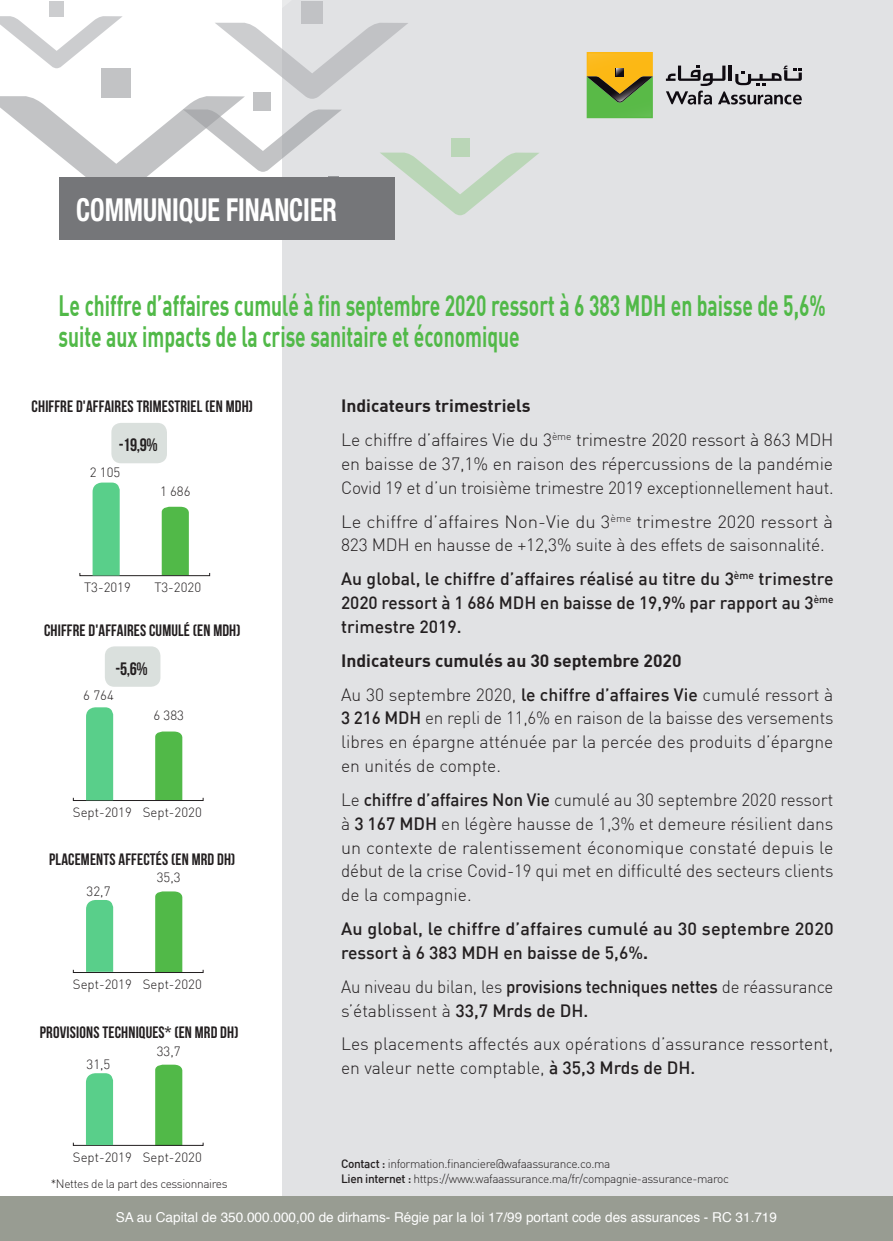
<style>
.page{position:relative;width:893px;height:1241px;background:#fff}
.page>*{position:absolute;margin:0;border:0;box-sizing:border-box;transform-origin:0 0}
.Title{font:700 condensed 31.68px "Helvetica Neue";color:#fff;scale:.82 1}
.Title-2{font:700 28.88px/31.5px "DIN";color:#51b948;scale:.67 1}
.t1{font:700 18.03px "Bebas Neue";color:#231f20}
.t2{font:300 17.5px/23.8px "DIN";letter-spacing:-.005em;color:#231f20;text-align:justify}
.t3{font:500 17.5px/23.8px "DIN";color:#231f20;text-align:justify}
.t4{font:300 17.5px/23.8px "DIN";letter-spacing:-.005em;color:#231f20;scale:1.06 1}
.t5{font:700 17.5px "DIN";color:#231f20}
.t6{font:700 16.45px "Bebas Neue";letter-spacing:.01em;color:#231f20}
.t7{font:13.47px "Helvetica";color:#fff}
.t8{font:300 13.3px "DIN";color:#231f20}
.t9{font:300 11.9px "DIN";letter-spacing:-.03em;color:#231f20}
.s1{font-weight:500}
.s2{font-weight:700}
</style>
<div class="page">
<div style="left:283px;top:0;width:610px;height:1197px;background:#e1e2e4"></div>
<svg style="left:666px;top:66px;width:136px;height:39px"></svg>
<svg style="left:587px;top:52px;width:66px;height:66px"></svg>
<svg style="left:0;top:0;width:539px;height:224px"></svg>
<div style="left:329px;top:176px;width:10px;height:11px;background:#97999c"></div>
<div style="left:0;top:1196px;width:893px;height:44px;background:#989c92"></div>
<div style="left:60px;top:177px;width:335px;height:63px;background:#757679"></div>
<div style="left:162px;top:506px;width:27px;height:66px;background:#51b948"></div>
<div style="left:79px;top:572px;width:131px;height:4px;border:1px solid #231f20"></div>
<div style="left:111px;top:423px;width:56px;height:40px;background:#dae0dd;border-radius:10px"></div>
<div style="left:93px;top:482px;width:27px;height:93px;background:#59cf8a"></div>
<div style="left:155px;top:731px;width:27px;height:66px;background:#51b948"></div>
<div style="left:105px;top:646px;width:55px;height:40px;background:#dae0dd;border-radius:10px"></div>
<div style="left:86px;top:707px;width:27px;height:93px;background:#59cf8a"></div>
<div style="left:155px;top:891px;width:27px;height:78px;background:#51b948"></div>
<div style="left:86px;top:900px;width:27px;height:71px;background:#59cf8a"></div>
<div style="left:155px;top:1064px;width:27px;height:77px;background:#51b948"></div>
<div style="left:86px;top:1073px;width:27px;height:71px;background:#59cf8a"></div>
<p class="Title" style="left:76px;top:190px;width:320px">COMMUNIQUE FINANCIER</p>
<p class="Title-2" style="left:59px;top:288px;width:1147px">Le chiffre d’affaires cumulé à fin septembre 2020 ressort à 6 383 MDH en baisse de 5,6% suite aux impacts de la crise sanitaire et économique</p>
<p class="t6" style="left:32px;top:397px;width:223px">CHIFFRE D'AFFAIRES TRIMESTRIEL (EN MDH)</p>
<p class="t1" style="left:119px;top:435px;width:40px">-19,9%</p>
<p class="t8" style="left:90px;top:464px;width:32px">2 105</p>
<p class="t8" style="left:160px;top:483px;width:32px">1 686</p>
<p class="t8" style="left:84px;top:579px;width:48px">T3-2019</p>
<p class="t8" style="left:154px;top:579px;width:48px">T3-2020</p>
<p class="t6" style="left:44px;top:621px;width:198px">CHIFFRE D'AFFAIRES CUMULÉ (EN MDH)</p>
<p class="t1" style="left:116px;top:658px;width:34px">-5,6%</p>
<p class="t8" style="left:83px;top:687px;width:32px">6 764</p>
<p class="t8" style="left:153px;top:706px;width:32px">6 383</p>
<p class="t8" style="left:73px;top:804px;width:60px">Sept-2019</p>
<p class="t8" style="left:143px;top:804px;width:60px">Sept-2020</p>
<p class="t6" style="left:49px;top:849px;width:188px">PLACEMENTS AFFECTÉS (EN MRD DH)</p>
<p class="t8" style="left:87px;top:882px;width:25px">32,7</p>
<p class="t8" style="left:157px;top:869px;width:25px">35,3</p>
<p class="t8" style="left:73px;top:976px;width:60px">Sept-2019</p>
<p class="t8" style="left:143px;top:976px;width:60px">Sept-2020</p>
<p class="t6" style="left:40px;top:1022px;width:200px">PROVISIONS TECHNIQUES* (EN MRD DH)</p>
<p class="t8" style="left:87px;top:1056px;width:25px">31,5</p>
<p class="t8" style="left:157px;top:1042px;width:25px">33,7</p>
<p class="t8" style="left:73px;top:1148px;width:60px">Sept-2019</p>
<p class="t8" style="left:143px;top:1148px;width:60px">Sept-2020</p>
<p class="t9" style="left:51px;top:1176px;width:178px">*Nettes de la part des cessionnaires</p>
<p class="t5" style="left:341px;top:394px;width:191px">Indicateurs trimestriels</p>
<p class="t2" style="left:341px;top:427px;width:494px">Le chiffre d’affaires Vie du 3<sup>ème</sup> trimestre 2020 ressort à 863 MDH en baisse de 37,1% en raison des répercussions de la pandémie Covid 19 et d’un troisième trimestre 2019 exceptionnellement haut.</p>
<p class="t4" style="left:341px;top:509px;width:466px">Le chiffre d’affaires Non-Vie du 3<sup>ème</sup> trimestre 2020 ressort à<br>823 MDH en hausse de +12,3% suite à des effets de saisonnalité.</p>
<p class="t3" style="left:341px;top:566px;width:494px">Au global, le chiffre d’affaires réalisé au titre du 3<sup>ème</sup> trimestre 2020 ressort à 1 686 MDH en baisse de 19,9% par rapport au 3<sup>ème </sup>trimestre 2019.</p>
<p class="t5" style="left:341px;top:649px;width:342px">Indicateurs cumulés au 30 septembre 2020</p>
<p class="t2" style="left:341px;top:682px;width:494px">Au 30 septembre 2020, <span class="s1">le chiffre d’affaires Vie</span> cumulé ressort à <span class="s1">3 216 MDH</span> en repli de 11,6% en raison de la baisse des versements libres en épargne atténuée par la percée des produits d’épargne en unités de compte.</p>
<p class="t2" style="left:341px;top:787px;width:494px">Le <span class="s1">chiffre d’affaires Non Vie</span> cumulé au 30 septembre 2020 ressort à <span class="s1">3 167 MDH</span> en légère hausse de 1,3% et demeure résilient dans un contexte de ralentissement économique constaté depuis le début de la crise Covid-19 qui met en difficulté des secteurs clients de la compagnie.</p>
<p class="t3" style="left:341px;top:916px;width:494px">Au global, le chiffre d’affaires cumulé au 30 septembre 2020 ressort à 6 383 MDH en baisse de 5,6%<span class="s2">.</span></p>
<p class="t2" style="left:341px;top:974px;width:494px">Au niveau du bilan, les <span class="s1">provisions techniques nettes</span> de réassurance s’établissent à <span class="s1">33,7 Mrds de DH.</span></p>
<p class="t2" style="left:341px;top:1031px;width:494px">Les placements affectés aux opérations d’assurance ressortent, en valeur nette comptable, <span class="s1">à 35,3 Mrds de DH.</span></p>
<p class="t9" style="left:341px;top:1156px;width:271px"><span class="s1">Contact :</span> information.financiere@wafaassurance.co.ma</p>
<p class="t9" style="left:341px;top:1170px;width:389px"><span class="s1">Lien internet :</span> https://www.wafaassurance.ma/fr/compagnie-assurance-maroc</p>
<p class="t7" style="left:116px;top:1206px;width:663px">SA au Capital de 350.000.000,00 de dirhams- Régie par la loi 17/99 portant code des assurances - RC 31.719</p>
</div>
